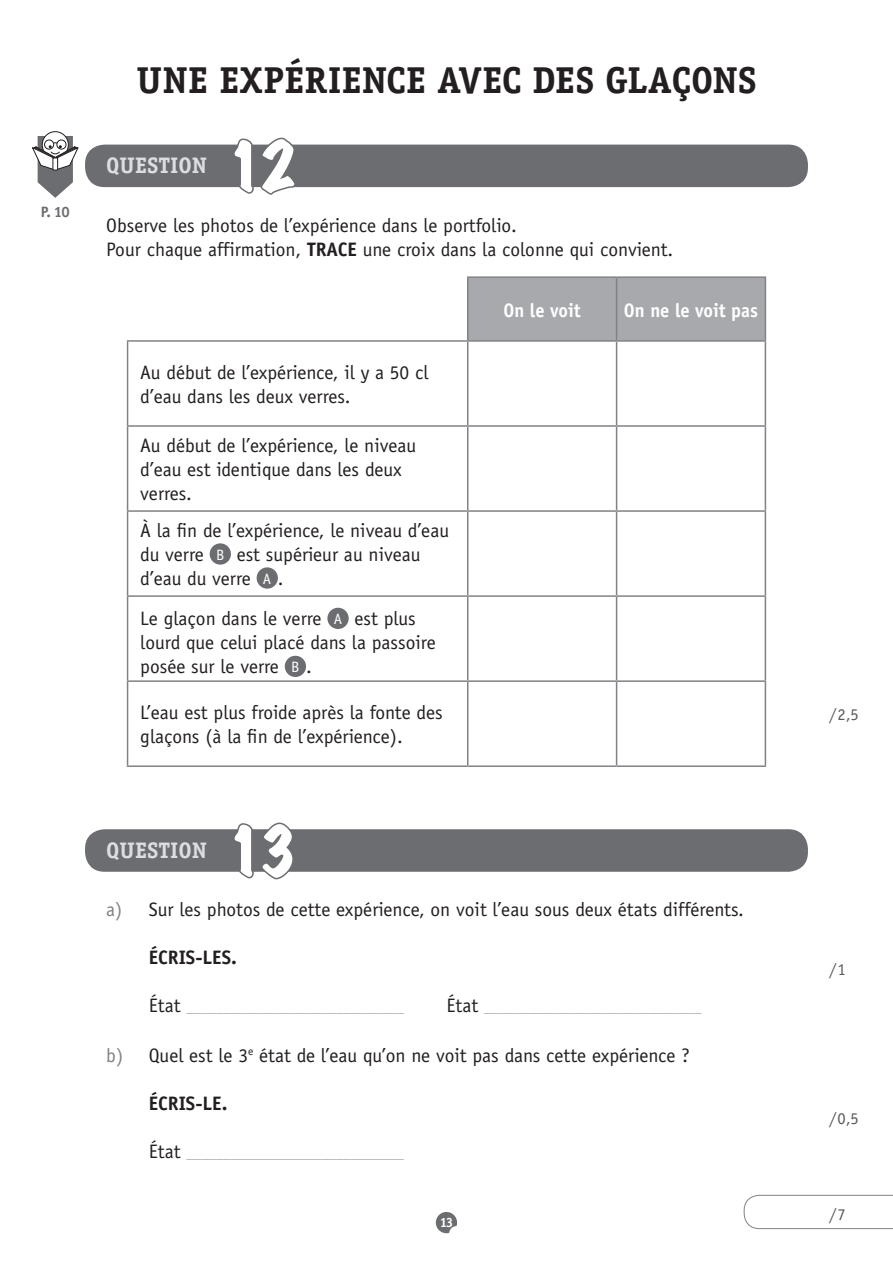
<style>
.page{position:relative;width:893px;height:1263px;background:#fff}
.page>*{position:absolute;margin:0;border:0;box-sizing:border-box;transform-origin:0 0}
.t1{font:expanded 60px "Marker Felt";color:#fff}
.t2{font:700 37.5px "Officina Serif";color:#231f20}
.t3{font:700 22.5px "Officina Serif";color:#dcdddf}
.BLOC_QUESTION{font:19.5px/24px "Officina Sans";color:#231f20}
.TITRE_TABLEAUX{font:700 19.5px "Officina Sans";color:#fff;scale:.95 1}
.BLOC_QUESTION-2{font:700 19.5px "Officina Sans";color:#231f20}
.t4{font:16.5px "Officina Serif";color:#57585a}
.BLOC_QUESTION-3{font:15px "Officina Sans";color:#a8a9ad}
.t5{font:15px "Officina Sans";color:#fff}
.t6{font:700 15px "Officina Sans";color:#6c6d70}
.t7{font:700 13.5px "Officina Serif";color:#fff}
.s1{font-weight:700}
.s2{color:#808285}
.s3{font-size:19.5px;color:#231f20}
</style>
<div class="page">
<div style="left:85px;top:145px;width:723px;height:42px;background:#6c6d70;border-radius:20px"></div>
<div style="left:85px;top:829px;width:723px;height:43px;background:#6c6d70;border-radius:20px"></div>
<svg style="left:231px;top:137px;width:66px;height:58px"></svg>
<svg style="left:231px;top:822px;width:64px;height:58px"></svg>
<div style="left:468px;top:278px;width:297px;height:62px;background:#a8a9ad"></div>
<hr style="left:616px;top:278px;width:1px;height:62px;background:#808285">
<hr style="left:127px;top:340px;width:341px;height:2px;background:#808285">
<hr style="left:467px;top:342px;width:1px;height:83px;background:#808285">
<hr style="left:616px;top:342px;width:1px;height:83px;background:#808285">
<hr style="left:127px;top:425px;width:341px;height:2px;background:#808285">
<hr style="left:468px;top:425px;width:149px;height:2px;background:#808285">
<hr style="left:467px;top:427px;width:1px;height:83px;background:#808285">
<hr style="left:617px;top:425px;width:149px;height:2px;background:#808285">
<hr style="left:616px;top:427px;width:1px;height:83px;background:#808285">
<hr style="left:127px;top:510px;width:341px;height:2px;background:#808285">
<hr style="left:468px;top:510px;width:149px;height:2px;background:#808285">
<hr style="left:467px;top:512px;width:1px;height:83px;background:#808285">
<hr style="left:617px;top:510px;width:149px;height:2px;background:#808285">
<hr style="left:616px;top:512px;width:1px;height:83px;background:#808285">
<hr style="left:127px;top:595px;width:341px;height:2px;background:#808285">
<hr style="left:468px;top:595px;width:149px;height:2px;background:#808285">
<hr style="left:467px;top:597px;width:1px;height:83px;background:#808285">
<hr style="left:617px;top:595px;width:149px;height:2px;background:#808285">
<hr style="left:616px;top:597px;width:1px;height:83px;background:#808285">
<hr style="left:127px;top:680px;width:341px;height:2px;background:#808285">
<hr style="left:468px;top:680px;width:149px;height:2px;background:#808285">
<hr style="left:467px;top:682px;width:1px;height:83px;background:#808285">
<hr style="left:617px;top:680px;width:149px;height:2px;background:#808285">
<hr style="left:616px;top:682px;width:1px;height:83px;background:#808285">
<hr style="left:127px;top:342px;width:1px;height:83px;background:#808285">
<hr style="left:765px;top:342px;width:1px;height:83px;background:#808285">
<hr style="left:127px;top:427px;width:1px;height:83px;background:#808285">
<hr style="left:765px;top:427px;width:1px;height:83px;background:#808285">
<hr style="left:127px;top:512px;width:1px;height:83px;background:#808285">
<hr style="left:765px;top:512px;width:1px;height:83px;background:#808285">
<hr style="left:127px;top:597px;width:1px;height:83px;background:#808285">
<hr style="left:765px;top:597px;width:1px;height:83px;background:#808285">
<hr style="left:127px;top:682px;width:1px;height:83px;background:#808285">
<hr style="left:765px;top:682px;width:1px;height:83px;background:#808285">
<hr style="left:127px;top:765px;width:341px;height:2px;background:#808285">
<hr style="left:468px;top:765px;width:149px;height:2px;background:#808285">
<hr style="left:617px;top:765px;width:149px;height:2px;background:#808285">
<hr style="left:467px;top:276px;width:150px;height:2px;background:#808285">
<hr style="left:467px;top:278px;width:1px;height:62px;background:#808285">
<hr style="left:617px;top:276px;width:149px;height:2px;background:#808285">
<hr style="left:765px;top:278px;width:1px;height:62px;background:#808285">
<hr style="left:468px;top:340px;width:149px;height:2px;background:#808285">
<hr style="left:617px;top:340px;width:149px;height:2px;background:#808285">
<div style="left:210px;top:543px;width:21px;height:22px;background:#6c6d70;border-radius:50%"></div>
<div style="left:257px;top:567px;width:21px;height:22px;background:#6c6d70;border-radius:50%"></div>
<div style="left:327px;top:608px;width:22px;height:21px;background:#6c6d70;border-radius:50%"></div>
<div style="left:285px;top:656px;width:21px;height:21px;background:#6c6d70;border-radius:50%"></div>
<svg style="left:436px;top:1212px;width:21px;height:21px"></svg>
<svg style="left:743px;top:1194px;width:150px;height:35px"></svg>
<div style="left:42px;top:131px;width:27px;height:27px;border:1px solid #231f20;border-radius:50%"></div>
<svg style="left:32px;top:136px;width:46px;height:62px"></svg>
<p class="t6" style="left:41px;top:202px;width:30px">P. 10</p>
<p class="t2" style="left:137px;top:57px;width:621px">UNE EXPÉRIENCE AVEC DES GLAÇONS</p>
<p class="t3" style="left:106px;top:151px;width:102px">QUESTION</p>
<p class="t1" style="left:225px;top:119px;width:74px">12</p>
<p class="BLOC_QUESTION" style="left:106px;top:213px;width:412px">Observe les photos de l’expérience dans le portfolio.</p>
<p class="BLOC_QUESTION" style="left:106px;top:237px;width:569px">Pour chaque affirmation, <span class="s1">TRACE</span> une croix dans la colonne qui convient.</p>
<p class="BLOC_QUESTION" style="left:140px;top:360px;width:290px">Au début de l’expérience, il y a 50 cl d’eau dans les deux verres.</p>
<p class="BLOC_QUESTION" style="left:140px;top:433px;width:277px">Au début de l’expérience, le niveau d’eau est identique dans les deux verres.</p>
<p class="BLOC_QUESTION" style="left:140px;top:518px;width:310px">À la fin de l’expérience, le niveau d’eau du verre</p>
<p class="BLOC_QUESTION" style="left:140px;top:542px;width:282px;text-indent:96px">est supérieur au niveau d’eau du verre</p>
<p class="t5" style="left:216px;top:546px;width:10px">B</p>
<p class="t5" style="left:263px;top:570px;width:10px">A</p>
<p class="BLOC_QUESTION" style="left:278px;top:566px;width:7px">.</p>
<p class="BLOC_QUESTION" style="left:140px;top:607px;width:183px">Le glaçon dans le verre</p>
<p class="t5" style="left:334px;top:610px;width:10px">A</p>
<p class="BLOC_QUESTION" style="left:140px;top:607px;width:297px;text-indent:214px">est plus lourd que celui placé dans la passoire posée sur le verre</p>
<p class="t5" style="left:291px;top:658px;width:10px">B</p>
<p class="BLOC_QUESTION" style="left:306px;top:655px;width:7px">.</p>
<p class="BLOC_QUESTION" style="left:140px;top:700px;width:304px">L’eau est plus froide après la fonte des glaçons (à la fin de l’expérience).</p>
<p class="t3" style="left:106px;top:836px;width:102px">QUESTION</p>
<p class="t1" style="left:225px;top:804px;width:74px">13</p>
<p class="TITRE_TABLEAUX" style="left:504px;top:298px;width:83px">On le voit</p>
<p class="TITRE_TABLEAUX" style="left:624px;top:298px;width:143px">On ne le voit pas</p>
<p class="BLOC_QUESTION" style="left:106px;top:897px;width:639px"><span class="s2">a)</span> Sur les photos de cette expérience, on voit l’eau sous deux états différents.</p>
<p class="BLOC_QUESTION-2" style="left:149px;top:945px;width:90px">ÉCRIS-LES.</p>
<p class="BLOC_QUESTION-3" style="left:149px;top:998px;width:257px"><span class="s3">État</span> _____________________________</p>
<p class="BLOC_QUESTION-3" style="left:446px;top:998px;width:257px"><span class="s3">État</span> _____________________________</p>
<p class="BLOC_QUESTION" style="left:106px;top:1043px;width:585px"><span class="s2">b)</span> Quel est le 3<sup>e</sup> état de l’eau qu’on ne voit pas dans cette expérience ?</p>
<p class="BLOC_QUESTION-2" style="left:149px;top:1091px;width:80px">ÉCRIS-LE.</p>
<p class="BLOC_QUESTION-3" style="left:149px;top:1144px;width:257px"><span class="s3">État</span> _____________________________</p>
<p class="t4" style="left:829px;top:705px;width:31px">/2,5</p>
<p class="t4" style="left:829px;top:960px;width:18px">/1</p>
<p class="t4" style="left:829px;top:1109px;width:31px">/0,5</p>
<p class="t7" style="left:440px;top:1214px;width:15px">13</p>
<p class="t4" style="left:829px;top:1204px;width:18px">/7</p>
</div>
